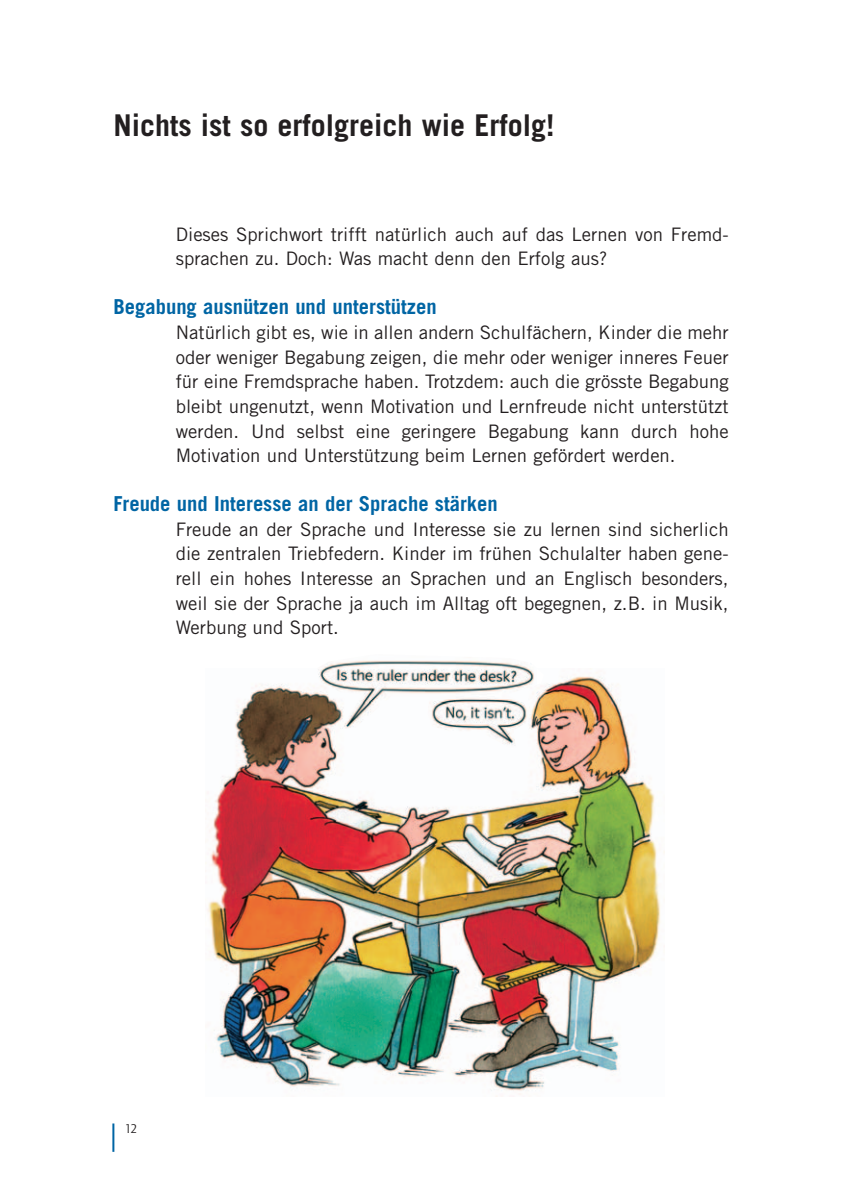
<style>
.page{position:relative;width:842px;height:1191px;background:#fff}
.page>*{position:absolute;margin:0;border:0;box-sizing:border-box;transform-origin:0 0}
.t1{font:700 30px "Trade Gothic";color:#231f20}
.t2{font:700 20.6px "Trade Gothic";color:#0065a4}
.t3{font:18.6px/24.6px "Trade Gothic";color:#231f20;text-align:justify}
.t4{font:13px "Quay Sans";color:#231f20}
</style>
<div class="page">
<hr style="left:112px;top:1123px;width:2px;height:28px;background:#0065a4">
<img style="left:207px;top:672px;width:454px;height:423px">
<svg style="left:317px;top:672px;width:227px;height:77px"></svg>
<img style="left:317px;top:660px;width:219px;height:87px">
<h1 class="t1" style="left:113px;top:114px;width:442px">Nichts ist so erfolgreich wie Erfolg!</h1>
<p class="t3" style="left:176px;top:224px;width:554px">Dieses Sprichwort trifft natürlich auch auf das Lernen von Fremd&shy;sprachen zu. Doch: Was macht denn den Erfolg aus?</p>
<p class="t2" style="left:113px;top:299px;width:325px">Begabung ausnützen und unterstützen</p>
<p class="t3" style="left:176px;top:322px;width:554px">Natürlich gibt es, wie in allen andern Schulfächern, Kinder die mehr oder weniger Begabung zeigen, die mehr oder weniger inneres Feuer für eine Fremdsprache haben. Trotzdem: auch die grösste Begabung bleibt ungenutzt, wenn Motivation und Lernfreude nicht unterstützt werden. Und selbst eine geringere Begabung kann durch hohe Motivation und Unterstützung beim Lernen gefördert werden.</p>
<p class="t2" style="left:113px;top:496px;width:386px">Freude und Interesse an der Sprache stärken</p>
<p class="t3" style="left:176px;top:518px;width:554px">Freude an der Sprache und Interesse sie zu lernen sind sicherlich die zentralen Triebfedern. Kinder im frühen Schulalter haben gene&shy;rell ein hohes Interesse an Sprachen und an Englisch besonders, weil sie der Sprache ja auch im Alltag oft begegnen, z.B. in Musik, Werbung und Sport.</p>
<p class="t4" style="left:125px;top:1120px;width:14px">12</p>
</div>
